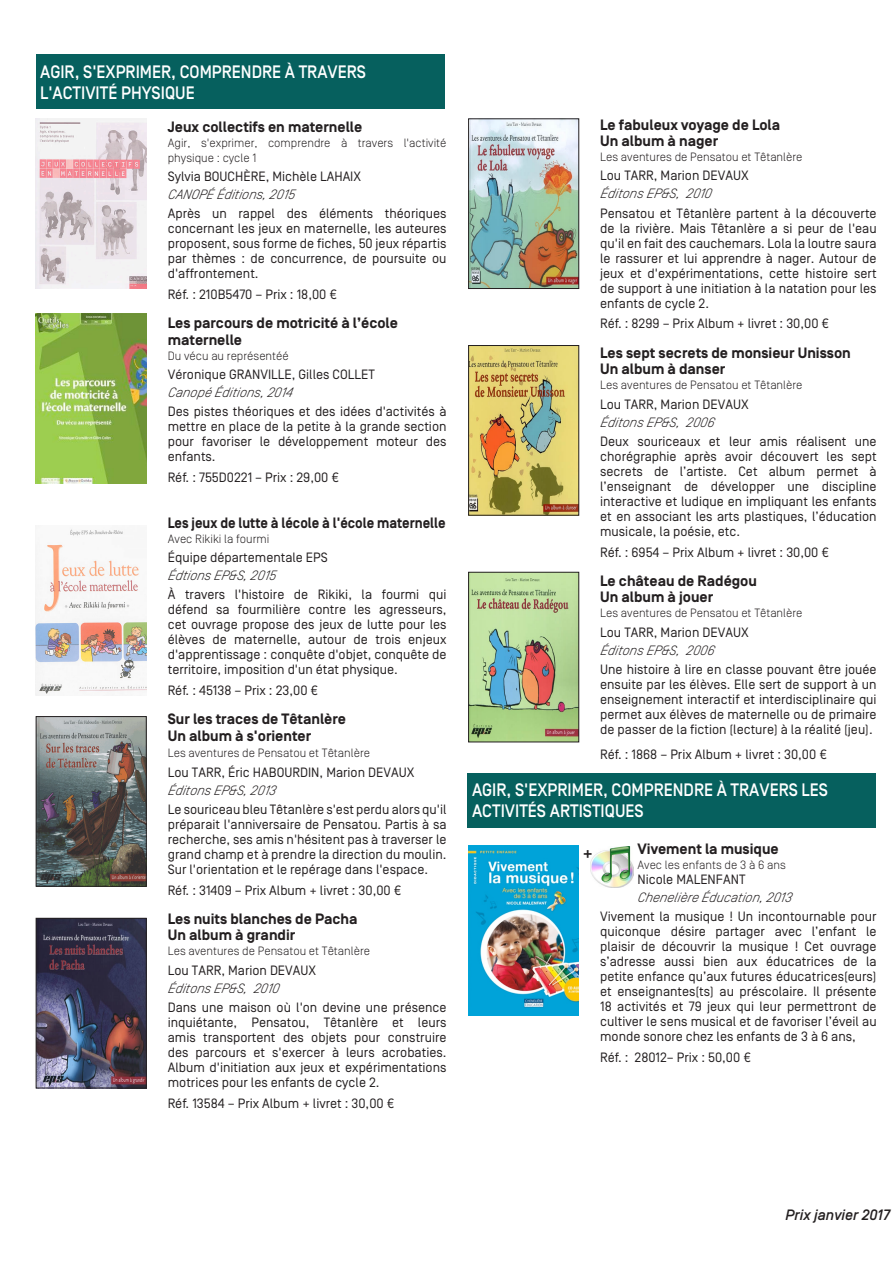
<style>
.page{position:relative;width:893px;height:1263px;background:#fff}
.page>*{position:absolute;margin:0;border:0;box-sizing:border-box;transform-origin:0 0}
.t1{font:500 18px/21px "Simplon BP";color:#fff;scale:.92 1}
.References{font:500 18px "Simplon BP";color:#231f20}
.Titre{font:700 15px/16.5px "Simplon BP";color:#231f20}
.Titre-2{font:700 15px "Simplon BP";color:#231f20;scale:.92 1}
.Titre-3{font:italic 500 15px "Simplon BP";color:#231f20}
.References-2{font:13.5px/15px "Simplon BP Regular";color:#231f20;text-align:justify}
.Auteur{font:13.5px "Simplon BP Regular";color:#231f20}
.Editeur{font:italic 300 13.5px "Simplon BP";color:#231f20}
.Titre-4{font:13.5px "Simplon BP Regular";color:#231f20}
.Soustitre{font:300 12px/15px "Simplon BP";color:#231f20}
.Titre-5{font:300 12px "Simplon BP";color:#231f20}
</style>
<div class="page">
<img style="left:36px;top:118px;width:110px;height:171px">
<img style="left:36px;top:314px;width:110px;height:170px">
<img style="left:36px;top:529px;width:110px;height:166px">
<img style="left:470px;top:121px;width:107px;height:166px">
<div style="left:468px;top:119px;width:111px;height:170px;border:1px solid #231f20"></div>
<img style="left:38px;top:920px;width:106px;height:166px">
<div style="left:36px;top:918px;width:110px;height:170px;border:1px solid #231f20"></div>
<img style="left:38px;top:718px;width:106px;height:166px">
<div style="left:36px;top:716px;width:110px;height:170px;border:1px solid #231f20"></div>
<img style="left:470px;top:347px;width:107px;height:166px">
<div style="left:468px;top:345px;width:111px;height:170px;border:1px solid #231f20"></div>
<div style="left:36px;top:54px;width:408px;height:55px;background:#06605e"></div>
<img style="left:470px;top:574px;width:107px;height:166px">
<div style="left:468px;top:572px;width:111px;height:170px;border:1px solid #231f20"></div>
<img style="left:468px;top:845px;width:111px;height:170px">
<div style="left:468px;top:773px;width:408px;height:54px;background:#06605e"></div>
<img style="left:590px;top:846px;width:43px;height:41px">
<p class="t1" style="left:40px;top:61px;width:356px">AGIR, S'EXPRIMER, COMPRENDRE À TRAVERS<br>L'ACTIVITÉ PHYSIQUE</p>
<p class="Titre" style="left:168px;top:119px;width:196px">Jeux collectifs en maternelle</p>
<p class="Soustitre" style="left:168px;top:135px;width:280px">Agir, s'exprimer, comprendre à travers l'activité physique : cycle 1</p>
<p class="Auteur" style="left:168px;top:168px;width:195px">Sylvia BOUCHÈRE, Michèle LAHAIX</p>
<p class="Editeur" style="left:168px;top:186px;width:131px">CA NOPÉ Éditions,2015</p>
<p class="References-2" style="left:168px;top:206px;width:280px">Après un rappel des éléments théoriques concernant les jeux en maternelle, les auteures proposent, sous forme de fiches, 50 jeux répartis par thèmes : de concurrence, de poursuite ou d'affrontement.</p>
<p class="References-2" style="left:168px;top:287px;width:171px">Réf. : 210B5470 – Prix : 18,00 €</p>
<p class="Titre" style="left:168px;top:315px;width:232px">Les parcours de motricité à l’école maternelle</p>
<p class="Soustitre" style="left:168px;top:348px;width:122px">Du vécu au représentéé</p>
<p class="Auteur" style="left:168px;top:366px;width:209px">Véronique GRANVILLE, Gilles COLLET</p>
<p class="Editeur" style="left:168px;top:384px;width:129px">Canop é Éditions,2014</p>
<p class="References-2" style="left:168px;top:404px;width:280px">Des pistes théoriques et des idées d'activités à mettre en place de la petite à la grande section pour favoriser le développement moteur des enfants.</p>
<p class="References-2" style="left:168px;top:470px;width:173px">Réf. : 755D0221 – Prix : 29,00 €</p>
<p class="Titre-2" style="left:168px;top:514px;width:303px">Les jeux de lutte à lécole à l'école maternelle</p>
<p class="Soustitre" style="left:168px;top:531px;width:103px">Avec Rikiki la fourmi</p>
<p class="Auteur" style="left:168px;top:550px;width:162px">Équipe départementale EPS</p>
<p class="Editeur" style="left:168px;top:567px;width:112px">Édtions EP&amp;S,2015</p>
<p class="References-2" style="left:168px;top:587px;width:280px">À travers l'histoire de Rikiki, la fourmi qui défend sa fourmilière contre les agresseurs, cet ouvrage propose des jeux de lutte pour les élèves de maternelle, autour de trois enjeux d'apprentissage : conquête d'objet, conquête de territoire, imposition d'un état physique.</p>
<p class="References-2" style="left:168px;top:683px;width:152px">Réf. : 45138 – Prix : 23,00 €</p>
<p class="Titre" style="left:168px;top:711px;width:180px">Sur les traces de Têtanlère</p>
<p class="Titre" style="left:168px;top:728px;width:145px">Un album à s'orienter</p>
<p class="Soustitre" style="left:168px;top:745px;width:204px">Les aventures de Pensatou et Têtanlère</p>
<p class="Auteur" style="left:168px;top:764px;width:248px">Lou TARR, Éric HABOURDIN, Marion DEVAUX</p>
<p class="Editeur" style="left:168px;top:782px;width:112px">Éditons EP&amp;S,2013</p>
<p class="References-2" style="left:168px;top:802px;width:280px">Le souriceau bleu Têtanlère s'est perdu alors qu'il préparait l'anniversaire de Pensatou. Partis à sa recherche, ses amis n'hésitent pas à traverser le grand champ et à prendre la direction du moulin.<br>Sur l'orientation et le repérage dans l'espace.</p>
<p class="References-2" style="left:168px;top:882px;width:235px">Réf. : 31409 – Prix Album + livret : 30,00 €</p>
<p class="Titre" style="left:168px;top:911px;width:191px">Les nuits blanches de Pacha</p>
<p class="Titre" style="left:168px;top:927px;width:129px">Un album à grandir</p>
<p class="Soustitre" style="left:168px;top:943px;width:204px">Les aventures de Pensatou et Têtanlère</p>
<p class="Titre-4" style="left:168px;top:962px;width:150px">Lou TARR, Marion DEVAUX</p>
<p class="Editeur" style="left:168px;top:980px;width:116px">Éditons EP&amp;S, 2010</p>
<p class="References-2" style="left:168px;top:1000px;width:280px">Dans une maison où l'on devine une présence inquiétante, Pensatou, Têtanlère et leurs amis transportent des objets pour construire des parcours et s'exercer à leurs acrobaties.<br>Album d'initiation aux jeux et expérimentations motrices pour les enfants de cycle 2.</p>
<p class="References-2" style="left:168px;top:1095px;width:228px">Réf. 13584 – Prix Album + livret : 30,00 €</p>
<p class="Titre" style="left:600px;top:117px;width:181px">Le fabuleux voyage de Lola</p>
<p class="Titre" style="left:600px;top:133px;width:119px">Un album à nager</p>
<p class="Soustitre" style="left:600px;top:149px;width:204px">Les aventures de Pensatou et Têtanlère</p>
<p class="Auteur" style="left:600px;top:168px;width:150px">Lou TARR, Marion DEVAUX</p>
<p class="Editeur" style="left:600px;top:186px;width:116px">Éditons EP&amp;S, 2010</p>
<p class="References-2" style="left:600px;top:206px;width:278px">Pensatou et Têtanlère partent à la découverte de la rivière. Mais Têtanlère a si peur de l'eau qu'il en fait des cauchemars. Lola la loutre saura le rassurer et lui apprendre à nager. Autour de jeux et d'expérimentations, cette histoire sert de support à une initiation à la natation pour les enfants de cycle 2.</p>
<p class="References-2" style="left:600px;top:316px;width:231px">Réf. : 8299 – Prix Album + livret : 30,00 €</p>
<p class="Titre" style="left:600px;top:345px;width:252px">Les sept secrets de monsieur Unisson</p>
<p class="Titre" style="left:600px;top:361px;width:127px">Un album à danser</p>
<p class="Soustitre" style="left:600px;top:377px;width:204px">Les aventures de Pensatou et Têtanlère</p>
<p class="Auteur" style="left:600px;top:396px;width:150px">Lou TARR, Marion DEVAUX</p>
<p class="Editeur" style="left:600px;top:414px;width:118px">Éditons EP&amp;S, 2006</p>
<p class="References-2" style="left:600px;top:434px;width:278px">Deux souriceaux et leur amis réalisent une chorégraphie après avoir découvert les sept secrets de l’artiste. Cet album permet à l’enseignant de développer une discipline interactive et ludique en impliquant les enfants et en associant les arts plastiques, l’éducation musicale, la poésie, etc.</p>
<p class="References-2" style="left:600px;top:544px;width:231px">Réf. : 6954 – Prix Album + livret : 30,00 €</p>
<p class="Titre" style="left:600px;top:573px;width:158px">Le château de Radégou</p>
<p class="Titre" style="left:600px;top:589px;width:115px">Un album à jouer</p>
<p class="Soustitre" style="left:600px;top:605px;width:204px">Les aventures de Pensatou et Têtanlère</p>
<p class="Auteur" style="left:600px;top:624px;width:150px">Lou TARR, Marion DEVAUX</p>
<p class="Editeur" style="left:600px;top:642px;width:118px">Éditons EP&amp;S, 2006</p>
<p class="References-2" style="left:600px;top:662px;width:278px">Une histoire à lire en classe pouvant être jouée ensuite par les élèves. Elle sert de support à un enseignement interactif et interdisciplinaire qui permet aux élèves de maternelle ou de primaire de passer de la fiction (lecture) à la réalité (jeu).</p>
<p class="References-2" style="left:600px;top:747px;width:228px">Réf. : 1868 – Prix Album + livret : 30,00 €</p>
<p class="t1" style="left:472px;top:780px;width:388px">AGIR, S'EXPRIMER, COMPRENDRE À TRAVERS LES<br>ACTIVITÉS ARTISTIQUES</p>
<p class="References" style="left:583px;top:842px;width:12px">+</p>
<p class="Titre" style="left:637px;top:841px;width:143px">Vivement la musique</p>
<p class="Titre-5" style="left:637px;top:858px;width:150px">Avec les enfants de 3 à 6 ans</p>
<p class="Auteur" style="left:637px;top:871px;width:109px">Nicole MALENFANT</p>
<p class="Editeur" style="left:637px;top:889px;width:158px">Chenelière Éducation,2013</p>
<p class="References-2" style="left:600px;top:909px;width:278px">Vivement la musique ! Un incontournable pour quiconque désire partager avec l’enfant le plaisir de découvrir la musique ! Cet ouvrage s’adresse aussi bien aux éducatrices de la petite enfance qu’aux futures éducatrices(eurs) et enseignantes(ts) au préscolaire. Il présente 18 activités et 79 jeux qui leur permettront de cultiver le sens musical et de favoriser l’éveil au monde sonore chez les enfants de 3 à 6 ans,</p>
<p class="References-2" style="left:600px;top:1050px;width:152px">Réf. : 28012– Prix : 50,00 €</p>
<p class="Titre-3" style="left:786px;top:1206px;width:106px">Prix janvier 2017</p>
</div>
